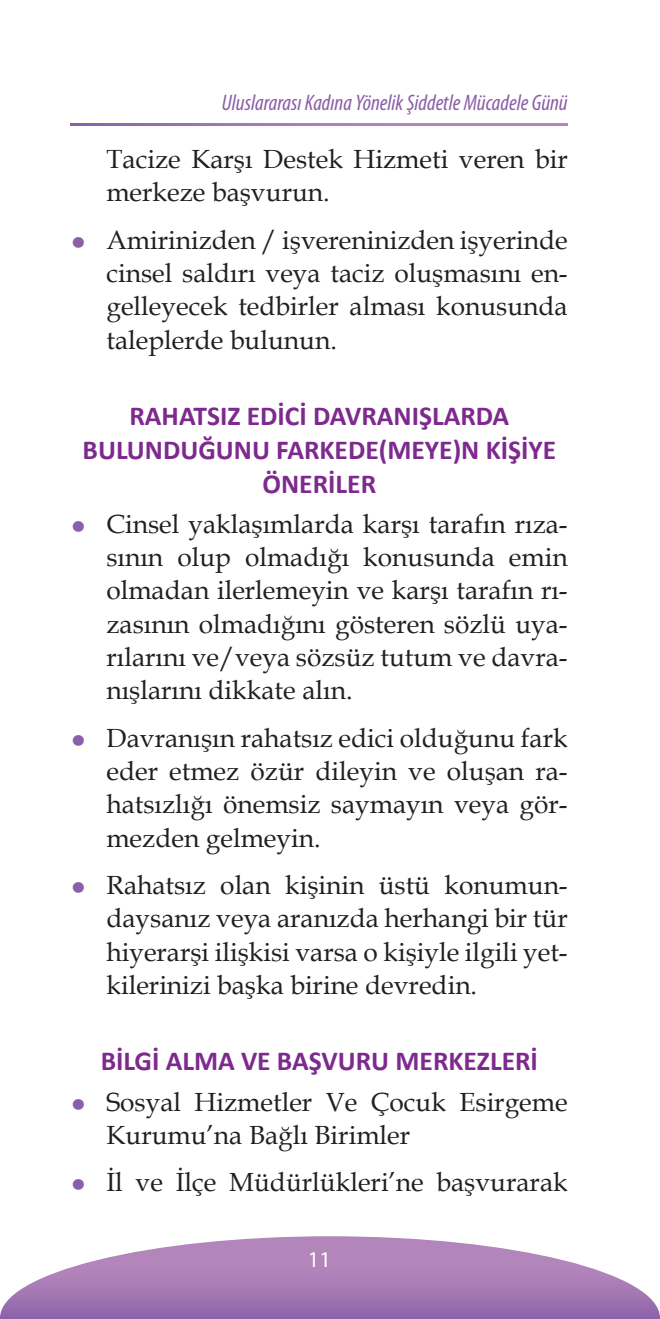
<style>
.page{position:relative;width:660px;height:1319px;background:#fff}
.page>*{position:absolute;margin:0;border:0;box-sizing:border-box;transform-origin:0 0}
.baslık{font:700 27.5px/33.8px "Calibri";color:#7d298e;text-align:center}
.madde{font:26.25px/33.2px "Book Antiqua";color:#231f20;text-align:justify}
.t1{font:italic condensed 22.5px "Myriad Pro";color:#8a5ea8}
.t2{font:22.5px "Myriad Pro";color:#fff}
.s1{font-family:"Apple Casual";color:#8a5ea8}
</style>
<div class="page">
<svg style="left:0;top:1236px;width:659px;height:82px"></svg>
<svg style="left:71px;top:123px;width:496px;height:2px"></svg>
<p class="t1" style="left:222px;top:89px;width:347px">Uluslararası Kadına Yönelik Şiddetle Mücadele Günü</p>
<p class="madde" style="left:106px;top:142px;width:462px">Tacize Karşı Destek Hizmeti veren bir merkeze başvurun.</p>
<p class="madde" style="left:106px;top:222px;width:462px;text-indent:-35px"><span class="s1">•</span> Amirinizden / işvereninizden işyerinde cinsel saldırı veya taciz oluşmasını en&shy;gelleyecek tedbirler alması konusunda taleplerde bulunun.</p>
<p class="baslık" style="left:82px;top:399px;width:475px">RAHATSIZ EDİCİ DAVRANIŞLARDA<br>BULUNDUĞUNU FARKEDE(MEYE)N KİŞİYE<br>ÖNERİLER</p>
<p class="madde" style="left:106px;top:506px;width:462px;text-indent:-35px"><span class="s1">•</span> Cinsel yaklaşımlarda karşı tarafın rıza&shy;sının olup olmadığı konusunda emin olmadan ilerlemeyin ve karşı tarafın rı&shy;zasının olmadığını gösteren sözlü uya&shy;rılarını ve/veya sözsüz tutum ve davra&shy;nışlarını dikkate alın.</p>
<p class="madde" style="left:106px;top:720px;width:462px;text-indent:-35px"><span class="s1">•</span> Davranışın rahatsız edici olduğunu fark eder etmez özür dileyin ve oluşan ra&shy;hatsızlığı önemsiz saymayın veya gör&shy;mezden gelmeyin.</p>
<p class="madde" style="left:106px;top:867px;width:462px;text-indent:-35px"><span class="s1">•</span> Rahatsız olan kişinin üstü konumun&shy;daysanız veya aranızda herhangi bir tür hiyerarşi ilişkisi varsa o kişiyle ilgili yet&shy;kilerinizi başka birine devredin.</p>
<p class="baslık" style="left:101px;top:1043px;width:438px">BİLGİ ALMA VE BAŞVURU MERKEZLERİ</p>
<p class="madde" style="left:106px;top:1084px;width:462px;text-indent:-35px"><span class="s1">•</span> Sosyal Hizmetler Ve Çocuk Esirgeme<br>Kurumu’na Bağlı Birimler</p>
<p class="madde" style="left:71px;top:1164px;width:498px"><span class="s1">•</span> İl ve İlçe Müdürlükleri’ne başvurarak</p>
<p class="t2" style="left:307px;top:1245px;width:25px">11</p>
</div>
